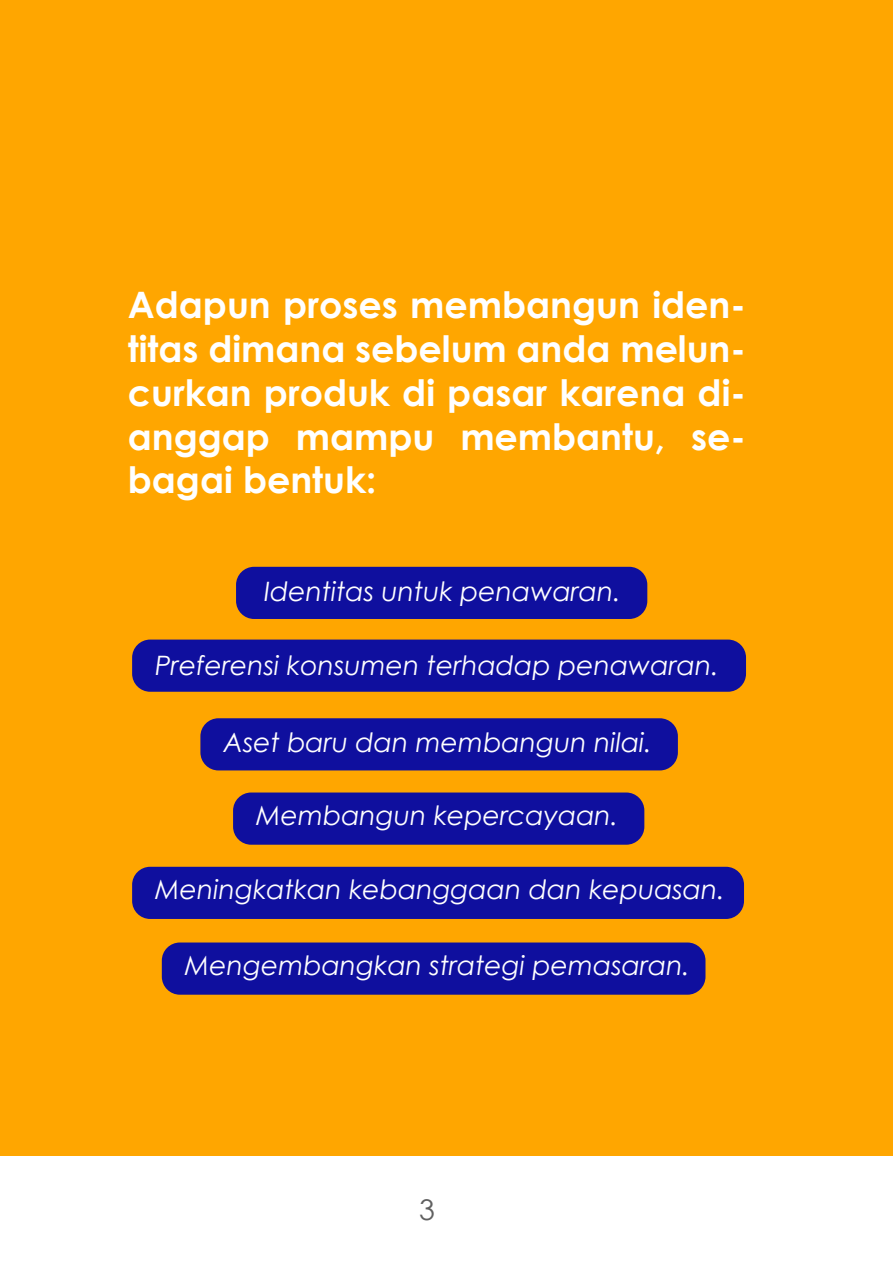
<style>
.page{position:relative;width:893px;height:1263px;background:#fff}
.page>*{position:absolute;margin:0;border:0;box-sizing:border-box;transform-origin:0 0}
.t1{font:700 36.45px/43.8px "Century Gothic";color:#fff;text-align:justify}
.t2{font:28.5px "Century Gothic";color:#606060}
.t3{font:italic 26.7px "Century Gothic";color:#fff}
</style>
<div class="page">
<div style="left:0;top:0;width:893px;height:1156px;background:#ffa600"></div>
<div style="left:236px;top:567px;width:411px;height:52px;background:#0f0f9e;border-radius:18px"></div>
<div style="left:132px;top:639px;width:614px;height:53px;background:#0f0f9e;border-radius:18px"></div>
<div style="left:200px;top:718px;width:478px;height:52px;background:#0f0f9e;border-radius:18px"></div>
<div style="left:233px;top:792px;width:411px;height:53px;background:#0f0f9e;border-radius:18px"></div>
<div style="left:132px;top:867px;width:612px;height:52px;background:#0f0f9e;border-radius:18px"></div>
<div style="left:162px;top:942px;width:543px;height:53px;background:#0f0f9e;border-radius:18px"></div>
<h1 class="t1" style="left:128px;top:282px;width:619px">Adapun proses membangun iden&shy;titas dimana sebelum anda melun&shy;curkan produk di pasar karena di&shy;anggap mampu membantu, se&shy;bagai bentuk:</h1>
<p class="t3" style="left:264px;top:573px;width:358px">Identitas untuk penawaran.</p>
<p class="t3" style="left:155px;top:647px;width:565px">Preferensi konsumen terhadap penawaran.</p>
<p class="t3" style="left:223px;top:724px;width:430px">Aset baru dan membangun nilai.</p>
<p class="t3" style="left:256px;top:797px;width:364px">Membangun kepercayaan.</p>
<p class="t3" style="left:155px;top:871px;width:571px">Meningkatkan kebanggaan dan kepuasan.</p>
<p class="t3" style="left:185px;top:947px;width:507px">Mengembangkan strategi pemasaran.</p>
<p class="t2" style="left:419px;top:1189px;width:17px">3</p>
</div>
